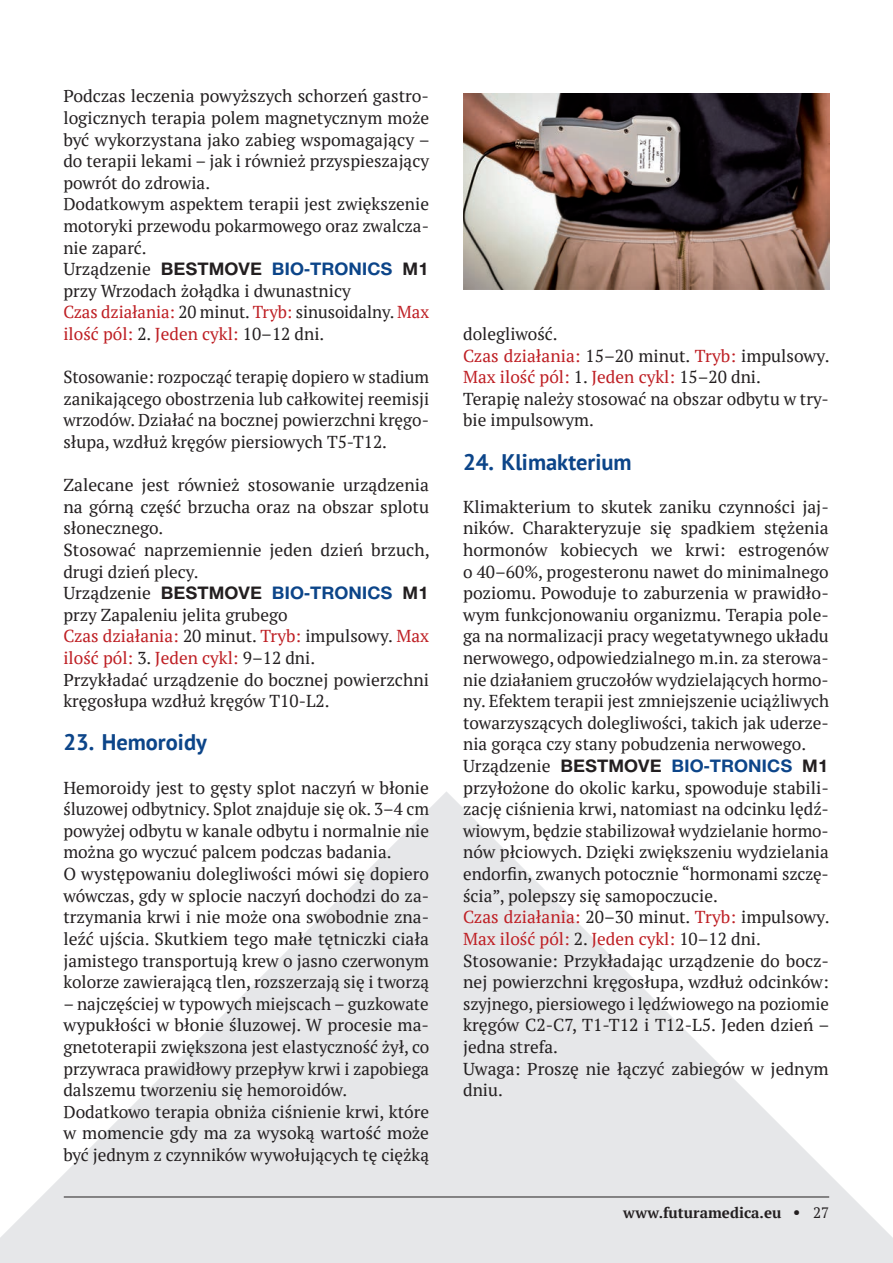
<style>
.page{position:relative;width:893px;height:1263px;background:#fff}
.page>*{position:absolute;margin:0;border:0;box-sizing:border-box;transform-origin:0 0}
.rozdzial_1{font:700 22.5px "PT Sans";color:#0c4589}
.txt{font:17.25px/21.6px "PT Serif";color:#231f20;text-align:justify}
.txt-2{font:17.25px/21.6px "PT Serif";color:#be1e23}
.t1{font:700 15px "PT Serif";color:#231f20}
.s1{font-family:"Switzer TTEFN";font-weight:700}
.s2{font-family:"Switzer TTEFN";font-weight:700;color:#0c4589}
.s3{color:#231f20}
.s4{font-weight:400;font-size:17.25px}
.s5{font-weight:400}
</style>
<div class="page">
<svg style="left:0;top:792px;width:893px;height:471px;fill:#e6e7e9"></svg>
<hr style="left:64px;top:1196px;width:765px;height:1px;background:#231f20">
<img style="left:463px;top:94px;width:366px;height:195px">
<p class="txt" style="left:63px;top:85px;width:368px">Podczas leczenia powyższych schorzeń gastro&shy;logicznych terapia polem magnetycznym może być wykorzystana jako zabieg wspomagający – do terapii lekami – jak i również przyspieszający powrót do zdrowia.</p>
<p class="txt" style="left:63px;top:193px;width:367px">Dodatkowym aspektem terapii jest zwiększenie motoryki przewodu pokarmowego oraz zwalcza&shy;nie zaparć.</p>
<p class="txt" style="left:63px;top:258px;width:367px">Urządzenie <span class="s1">BESTMOVE</span> <span class="s2">BIO-TRONICS</span> <span class="s1">M1 </span>przy Wrzodach żołądka i dwunastnicy</p>
<p class="txt-2" style="left:63px;top:301px;width:367px">Czas działania: <span class="s3">20 minut.</span> Tryb: <span class="s3">sinusoidalny.</span> Max ilość pól: <span class="s3">2.</span> Jeden cykl: <span class="s3">10–12 dni.</span></p>
<p class="txt" style="left:63px;top:366px;width:367px">Stosowanie: rozpocząć terapię dopiero w stadium zanikającego obostrzenia lub całkowitej reemisji wrzodów. Działać na bocznej powierzchni kręgo&shy;słupa, wzdłuż kręgów piersiowych T5-T12.</p>
<p class="txt" style="left:63px;top:474px;width:367px">Zalecane jest również stosowanie urządzenia na górną część brzucha oraz na obszar splotu słonecznego.</p>
<p class="txt" style="left:63px;top:539px;width:368px">Stosować naprzemiennie jeden dzień brzuch, drugi dzień plecy.</p>
<p class="txt" style="left:63px;top:582px;width:367px">Urządzenie <span class="s1">BESTMOVE</span> <span class="s2">BIO-TRONICS</span> <span class="s1">M1 </span>przy Zapaleniu jelita grubego</p>
<p class="txt-2" style="left:63px;top:625px;width:367px">Czas działania: <span class="s3">20 minut.</span> Tryb: <span class="s3">impulsowy.</span> Max ilość pól: <span class="s3">3.</span> Jeden cykl: <span class="s3">9–12 dni.</span></p>
<p class="txt" style="left:63px;top:668px;width:367px">Przykładać urządzenie do bocznej powierzchni kręgosłupa wzdłuż kręgów T10-L2.</p>
<p class="rozdzial_1" style="left:63px;top:728px;width:145px">23. Hemoroidy</p>
<p class="txt" style="left:63px;top:776px;width:367px">Hemoroidy jest to gęsty splot naczyń w błonie śluzowej odbytnicy. Splot znajduje się ok. 3–4 cm powyżej odbytu w kanale odbytu i normalnie nie można go wyczuć palcem podczas badania.</p>
<p class="txt" style="left:63px;top:863px;width:367px">O występowaniu dolegliwości mówi się dopiero wówczas, gdy w splocie naczyń dochodzi do za&shy;trzymania krwi i nie może ona swobodnie zna&shy;leźć ujścia. Skutkiem tego małe tętniczki ciała jamistego transportują krew o jasno czerwonym kolorze zawierającą tlen, rozszerzają się i tworzą</p>
<p class="txt" style="left:63px;top:992px;width:367px">– najczęściej w typowych miejscach – guzkowate wypukłości w błonie śluzowej. W procesie ma&shy;gnetoterapii zwiększona jest elastyczność żył, co przywraca prawidłowy przepływ krwi i zapobiega dalszemu tworzeniu się hemoroidów.</p>
<p class="txt" style="left:63px;top:1100px;width:367px">Dodatkowo terapia obniża ciśnienie krwi, które w momencie gdy ma za wysoką wartość może być jednym z czynników wywołujących tę ciężką</p>
<p class="txt" style="left:463px;top:323px;width:96px">dolegliwość.</p>
<p class="txt-2" style="left:463px;top:344px;width:368px">Czas działania: <span class="s3">15–20 minut.</span> Tryb: <span class="s3">impulsowy.<br></span>Max ilość pól: <span class="s3">1.</span> Jeden cykl: <span class="s3">15–20 dni.</span></p>
<p class="txt" style="left:463px;top:388px;width:367px">Terapię należy stosować na obszar odbytu w try&shy;bie impulsowym.</p>
<p class="rozdzial_1" style="left:463px;top:447px;width:170px">24. Klimakterium</p>
<p class="txt" style="left:463px;top:496px;width:367px">Klimakterium to skutek zaniku czynności jaj&shy;ników. Charakteryzuje się spadkiem stężenia hormonów kobiecych we krwi: estrogenów o 40–60%, progesteronu nawet do minimalnego poziomu. Powoduje to zaburzenia w prawidło&shy;wym funkcjonowaniu organizmu. Terapia pole&shy;ga na normalizacji pracy wegetatywnego układu nerwowego, odpowiedzialnego m.in. za sterowa&shy;nie działaniem gruczołów wydzielających hormo&shy;ny. Efektem terapii jest zmniejszenie uciążliwych towarzyszących dolegliwości, takich jak uderze&shy;nia gorąca czy stany pobudzenia nerwowego.</p>
<p class="txt" style="left:463px;top:755px;width:367px">Urządzenie <span class="s1">BESTMOVE</span> <span class="s2">BIO-TRONICS</span> <span class="s1">M1 </span>przyłożone do okolic karku, spowoduje stabili&shy;zację ciśnienia krwi, natomiast na odcinku lędź&shy;wiowym, będzie stabilizował wydzielanie hormo&shy;nów płciowych. Dzięki zwiększeniu wydzielania endorfin, zwanych potocznie “hormonami szczę&shy;ścia”, polepszy się samopoczucie.</p>
<p class="txt-2" style="left:463px;top:906px;width:368px">Czas działania: <span class="s3">20–30 minut.</span> Tryb: <span class="s3">impulsowy.<br></span>Max ilość pól: <span class="s3">2.</span> Jeden cykl: <span class="s3">10–12 dni.</span></p>
<p class="txt" style="left:463px;top:949px;width:368px">Stosowanie: Przykładając urządzenie do bocz&shy;nej powierzchni kręgosłupa, wzdłuż odcinków: szyjnego, piersiowego i lędźwiowego na poziomie kręgów C2-C7, T1-T12 i T12-L5. Jeden dzień – jedna strefa.</p>
<p class="txt" style="left:463px;top:1057px;width:367px">Uwaga: Proszę nie łączyć zabiegów w jednym dniu.</p>
<p class="t1" style="left:623px;top:1203px;width:207px">www.futuramedica.eu <span class="s4">•</span> <span class="s5">27</span></p>
</div>
